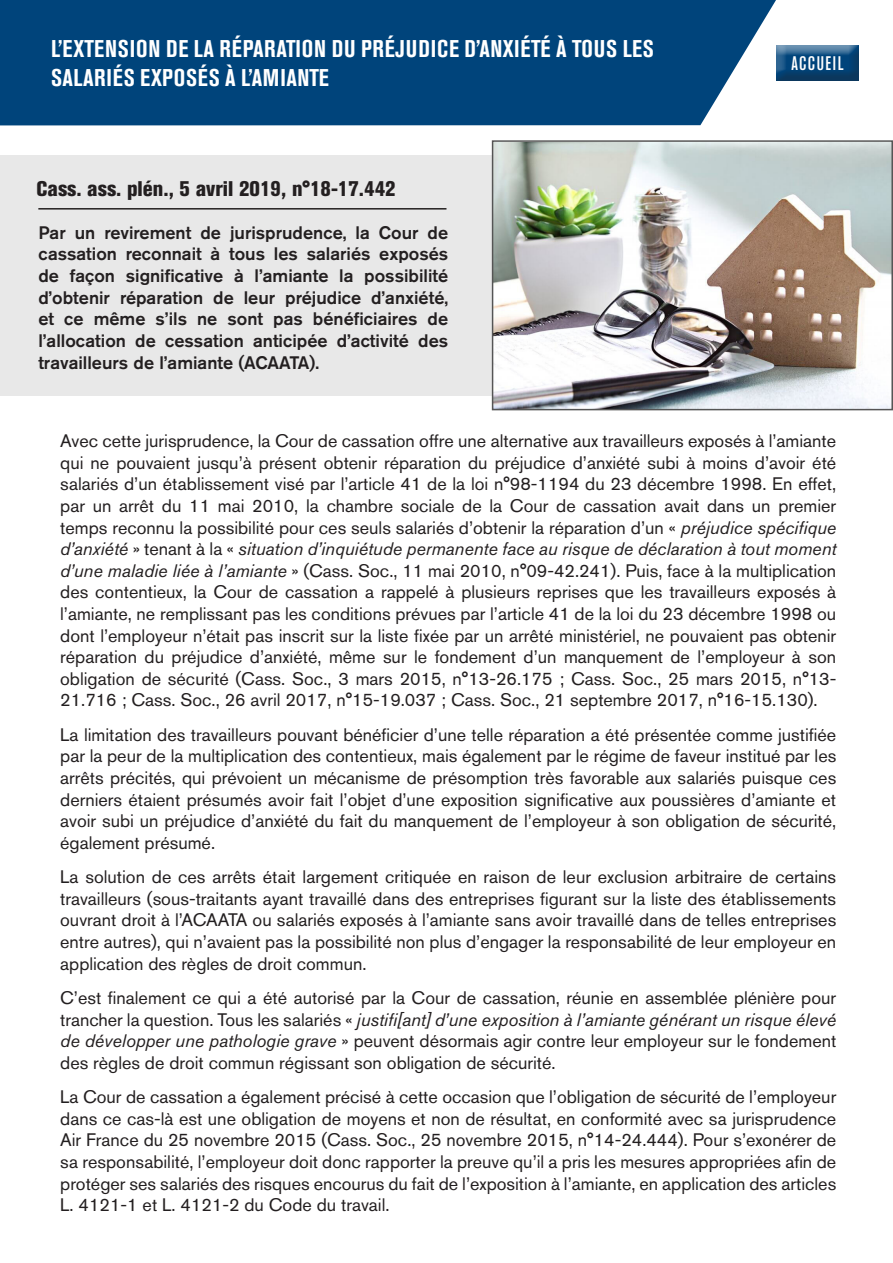
<style>
.page{position:relative;width:893px;height:1263px;background:#fff}
.page>*{position:absolute;margin:0;border:0;box-sizing:border-box;transform-origin:0 0}
.t1{font:700 condensed 24px/28.8px "Akzidenz Grotesk BE";letter-spacing:.025em;color:#fff}
.t2{font:800 condensed 21px "Akzidenz Grotesk BE";color:#231f20}
.t3{font:500 condensed 19.5px "Akzidenz Grotesk BE";letter-spacing:.075em;color:#fff}
.t4{font:18px/21.6px "Akzidenz Grotesk BE";color:#231f20;text-align:justify}
.t5{font:500 18px/21.6px "Akzidenz Grotesk BE";color:#231f20;text-align:justify}
.s1{font-style:italic}
</style>
<div class="page">
<div style="left:0;top:0;width:776px;height:125px;background:#00447b"></div>
<div style="left:767px;top:37px;width:101px;height:49px;background:#fff"></div>
<div style="left:767px;top:39px;width:101px;height:50px;background:#231f20;opacity:.33"></div>
<div style="left:0;top:155px;width:876px;height:240px;background:#e8e8e8"></div>
<img style="left:495px;top:143px;width:395px;height:264px">
<div style="left:492px;top:140px;width:401px;height:270px;border:2px solid #555"></div>
<hr style="left:38px;top:208px;width:408px;height:2px;background:#231f20">
<p class="t1" style="left:51px;top:35px;width:604px">L’EXTENSION DE LA RÉPARATION DU PRÉJUDICE D’ANXIÉTÉ À TOUS LES<br>SALARIÉS EXPOSÉS À L’AMIANTE</p>
<p class="t2" style="left:37px;top:177px;width:361px">Cass. ass. plén., 5 avril 2019, n°18-17.442</p>
<p class="t5" style="left:38px;top:221px;width:411px">Par un revirement de jurisprudence, la Cour de cassation reconnait à tous les salariés exposés de façon significative à l’amiante la possibilité d’obtenir réparation de leur préjudice d’anxiété, et ce même s’ils ne sont pas bénéficiaires de l’allocation de cessation anticipée d’activité des travailleurs de l’amiante (ACAATA).</p>
<p class="t3" style="left:792px;top:52px;width:53px">ACCUEIL</p>
<p class="t4" style="left:60px;top:430px;width:778px">Avec cette jurisprudence, la Cour de cassation offre une alternative aux travailleurs exposés à l’amiante qui ne pouvaient jusqu’à présent obtenir réparation du préjudice d’anxiété subi à moins d’avoir été salariés d’un établissement visé par l’article 41 de la loi n°98-1194 du 23 décembre 1998. En effet, par un arrêt du 11 mai 2010, la chambre sociale de la Cour de cassation avait dans un premier temps reconnu la possibilité pour ces seuls salariés d’obtenir la réparation d’un « <span class="s1">préjudice spécifique d’anxiété</span> » tenant à la « <span class="s1">situation d’inquiétude permanente face au risque de déclaration à tout moment d’une maladie liée à l’amiante</span> » (Cass. Soc., 11 mai 2010, n°09-42.241). Puis, face à la multiplication des contentieux, la Cour de cassation a rappelé à plusieurs reprises que les travailleurs exposés à l’amiante, ne remplissant pas les conditions prévues par l’article 41 de la loi du 23 décembre 1998 ou dont l’employeur n’était pas inscrit sur la liste fixée par un arrêté ministériel, ne pouvaient pas obtenir réparation du préjudice d’anxiété, même sur le fondement d’un manquement de l’employeur à son obligation de sécurité (Cass. Soc., 3 mars 2015, n°13-26.175 ; Cass. Soc., 25 mars 2015, n°13- 21.716 ; Cass. Soc., 26 avril 2017, n°15-19.037 ; Cass. Soc., 21 septembre 2017, n°16-15.130).</p>
<p class="t4" style="left:60px;top:724px;width:778px">La limitation des travailleurs pouvant bénéficier d’une telle réparation a été présentée comme justifiée par la peur de la multiplication des contentieux, mais également par le régime de faveur institué par les arrêts précités, qui prévoient un mécanisme de présomption très favorable aux salariés puisque ces derniers étaient présumés avoir fait l’objet d’une exposition significative aux poussières d’amiante et avoir subi un préjudice d’anxiété du fait du manquement de l’employeur à son obligation de sécurité, également présumé.</p>
<p class="t4" style="left:60px;top:866px;width:777px">La solution de ces arrêts était largement critiquée en raison de leur exclusion arbitraire de certains travailleurs (sous-traitants ayant travaillé dans des entreprises figurant sur la liste des établissements ouvrant droit à l’ACAATA ou salariés exposés à l’amiante sans avoir travaillé dans de telles entreprises entre autres), qui n’avaient pas la possibilité non plus d’engager la responsabilité de leur employeur en application des règles de droit commun.</p>
<p class="t4" style="left:60px;top:987px;width:778px">C’est finalement ce qui a été autorisé par la Cour de cassation, réunie en assemblée plénière pour trancher la question. Tous les salariés « <span class="s1">justifi[ant] d’une exposition à l’amiante générant un risque élevé de développer une pathologie grave</span> » peuvent désormais agir contre leur employeur sur le fondement des règles de droit commun régissant son obligation de sécurité.</p>
<p class="t4" style="left:60px;top:1086px;width:778px">La Cour de cassation a également précisé à cette occasion que l’obligation de sécurité de l’employeur dans ce cas-là est une obligation de moyens et non de résultat, en conformité avec sa jurisprudence Air France du 25 novembre 2015 (Cass. Soc., 25 novembre 2015, n°14-24.444). Pour s’exonérer de sa responsabilité, l’employeur doit donc rapporter la preuve qu’il a pris les mesures appropriées afin de protéger ses salariés des risques encourus du fait de l’exposition à l’amiante, en application des articles L. 4121-1 et L. 4121-2 du Code du travail.</p>
</div>
